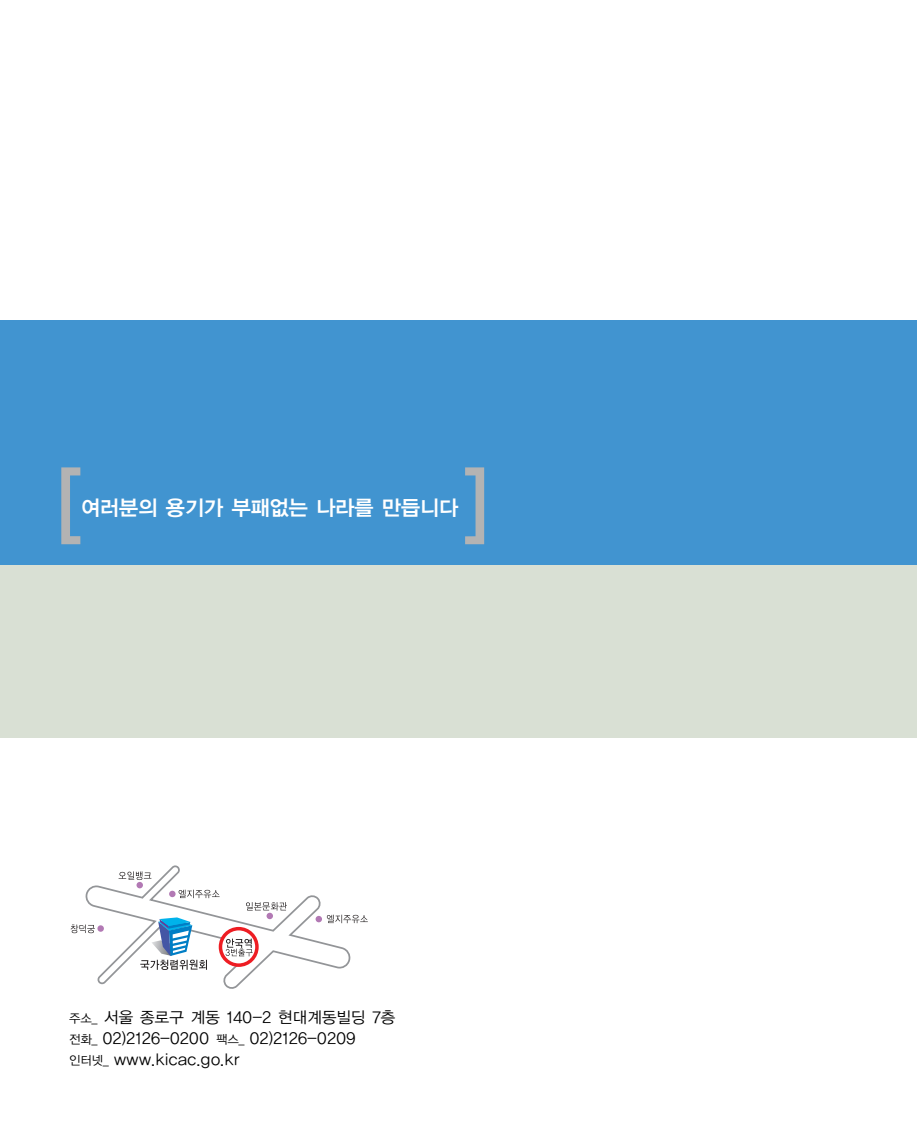
<style>
.page{position:relative;width:917px;height:1140px;background:#fff}
.page>*{position:absolute;margin:0;border:0;box-sizing:border-box;transform-origin:0 0}
.t1{font:84px "YGO14";color:#b3b3b3}
.t2{font:21px "YGO14";letter-spacing:-.095em;color:#fff}
.t3{font:15.75px/21px "YGO12";letter-spacing:-.055em;color:#000}
.s1{font-size:12.25px}
</style>
<div class="page">
<div style="left:0;top:468px;width:917px;height:270px;background:#d9e0d4"></div>
<div style="left:0;top:320px;width:917px;height:244px;background:#4194d0"></div>
<svg style="left:71px;top:865px;width:297px;height:123px"></svg>
<h1 class="t1" style="left:53px;top:468px;width:36px">[</h1>
<h1 class="t1" style="left:457px;top:468px;width:36px">]</h1>
<h2 class="t2" style="left:80px;top:498px;width:381px">여러분의 용기가 부패없는 나라를 만듭니다</h2>
<p class="t3" style="left:69px;top:1007px;width:329px"><span class="s1">주소_</span> 서울 종로구 계동 140-2 현대계동빌딩 7층 <span class="s1">전화_</span> 02)2126-0200 <span class="s1">팩스_</span> 02)2126-0209 <span class="s1">인터넷_</span> www.kicac.go.kr</p>
</div>
